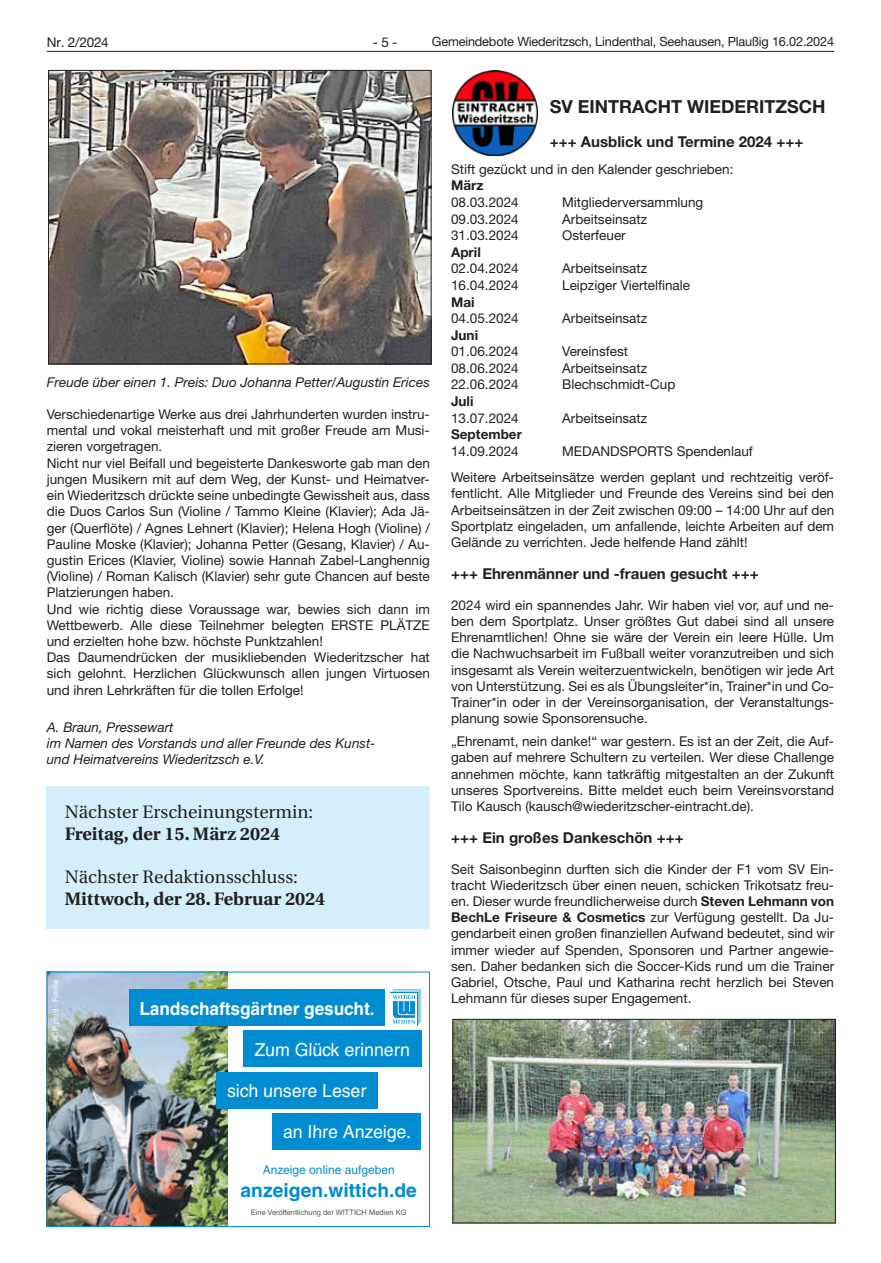
<style>
.page{position:relative;width:881px;height:1263px;background:#fff}
.page>*{position:absolute;margin:0;border:0;box-sizing:border-box;transform-origin:0 0}
.t1{font:700 19.2px "Helvetica LT";color:#008cd0}
.t2{font:18px "Utopia";color:#231f20}
.t3{font:700 18px "Utopia";color:#231f20}
.t4{font:18px "Helvetica LT";letter-spacing:.005em;color:#fff}
.t5{font:700 18px "Helvetica LT";color:#fff;scale:.95 1}
.t6{font:700 18px "Helvetica Neue LT";color:#231f20}
.t7{font:700 15px "Helvetica Neue LT";color:#231f20}
.t8{font:13.5px/16.2px "Helvetica Neue LT";color:#231f20;text-align:justify}
.t9{font:italic 13.5px/16.2px "Helvetica Neue LT";color:#231f20}
.t10{font:700 13.5px "Helvetica Neue LT";color:#231f20}
.t11{font:12.75px "Helvetica Neue LT";letter-spacing:-.015em;color:#231f20}
.t12{font:12px "Helvetica LT";color:#008cd0}
.t13{font:7.5px "Helvetica LT";color:#57585a}
.t14{font:7.5px "Helvetica LT";color:#fff}
.s1{font-weight:700}
</style>
<div class="page">
<hr style="left:47px;top:51px;width:786px;height:1px;background:#231f20">
<img style="left:50px;top:72px;width:379px;height:290px">
<div style="left:48px;top:70px;width:383px;height:294px;border:1px solid #231f20"></div>
<img style="left:452px;top:70px;width:85px;height:85px">
<img style="left:454px;top:1021px;width:379px;height:200px">
<div style="left:452px;top:1019px;width:383px;height:204px;border:1px solid #231f20"></div>
<div style="left:47px;top:787px;width:382px;height:142px;background:#d4effb"></div>
<img style="left:49px;top:974px;width:178px;height:251px">
<div style="left:47px;top:972px;width:382px;height:255px;border:1px solid #008cd0"></div>
<div style="left:129px;top:989px;width:255px;height:37px;background:#008cd0"></div>
<div style="left:243px;top:1031px;width:178px;height:36px;background:#008cd0"></div>
<div style="left:216px;top:1072px;width:161px;height:36px;background:#008cd0"></div>
<svg style="left:391px;top:989px;width:30px;height:36px"></svg>
<div style="left:272px;top:1113px;width:149px;height:36px;background:#008cd0"></div>
<p class="t8" style="left:47px;top:34px;width:63px">Nr. 2/2024</p>
<p class="t8" style="left:372px;top:34px;width:26px">- 5 -</p>
<p class="t11" style="left:431px;top:34px;width:403px">Gemeindebote Wiederitzsch, Lindenthal, Seehausen, Plaußig 16.02.2024</p>
<p class="t9" style="left:47px;top:374px;width:384px">Freude über einen 1. Preis: Duo Johanna Petter/Augustin Erices</p>
<p class="t8" style="left:47px;top:406px;width:384px;text-align:left">Verschiedenartige Werke aus drei Jahrhunderten wurden instru&shy;mental und vokal meisterhaft und mit großer Freude am Musi&shy;zieren vorgetragen.<br>Nicht nur viel Beifall und begeisterte Dankesworte gab man den jungen Musikern mit auf dem Weg, der Kunst- und Heimatver&shy;ein Wiederitzsch drückte seine unbedingte Gewissheit aus, dass die Duos Carlos Sun (Violine / Tammo Kleine (Klavier); Ada Jä&shy;ger (Querflöte) / Agnes Lehnert (Klavier); Helena Hogh (Violine) / Pauline Moske (Klavier); Johanna Petter (Gesang, Klavier) / Au&shy;gustin Erices (Klavier, Violine) sowie Hannah Zabel-Langhennig (Violine) / Roman Kalisch (Klavier) sehr gute Chancen auf beste Platzierungen haben.<br>Und wie richtig diese Voraussage war, bewies sich dann im Wettbewerb. Alle diese Teilnehmer belegten ERSTE PLÄTZE und erzielten hohe bzw. höchste Punktzahlen!<br>Das Daumendrücken der musikliebenden Wiederitzscher hat sich gelohnt. Herzlichen Glückwunsch allen jungen Virtuosen und ihren Lehrkräften für die tollen Erfolge!</p>
<p class="t9" style="left:47px;top:718px;width:330px">A. Braun, Pressewart<br>im Namen des Vorstands und aller Freunde des Kunst&shy;und Heimatvereins Wiederitzsch e.V.</p>
<h2 class="t2" style="left:65px;top:802px;width:250px">Nächster Erscheinungstermin:</h2>
<h2 class="t3" style="left:65px;top:823px;width:217px">Freitag, der 15. März 2024</h2>
<h2 class="t2" style="left:65px;top:867px;width:235px">Nächster Redaktionsschluss:</h2>
<h2 class="t3" style="left:65px;top:888px;width:262px">Mittwoch, der 28. Februar 2024</h2>
<p class="t14" style="left:51px;top:1041px;width:63px;rotate:-90deg">ACP prod - Fotolia</p>
<h2 class="t5" style="left:139px;top:997px;width:249px">Landschaftsgärtner gesucht.</h2>
<h2 class="t4" style="left:254px;top:1039px;width:157px">Zum Glück erinnern</h2>
<h2 class="t4" style="left:227px;top:1080px;width:141px">sich unsere Leser</h2>
<h2 class="t4" style="left:283px;top:1121px;width:130px">an Ihre Anzeige.</h2>
<p class="t12" style="left:263px;top:1162px;width:133px">Anzeige online aufgeben</p>
<h1 class="t1" style="left:240px;top:1178px;width:178px">anzeigen.wittich.de</h1>
<p class="t13" style="left:251px;top:1208px;width:157px">Eine Veröffentlichung der WITTICH Medien KG</p>
<h2 class="t6" style="left:549px;top:95px;width:277px">SV EINTRACHT WIEDERITZSCH</h2>
<p class="t7" style="left:549px;top:132px;width:255px">+++ Ausblick und Termine 2024 +++</p>
<p class="t8" style="left:451px;top:161px;width:284px">Stift gezückt und in den Kalender geschrieben:</p>
<p class="t10" style="left:451px;top:177px;width:34px">März</p>
<p class="t8" style="left:451px;top:194px;width:69px">08.03.2024</p>
<p class="t8" style="left:562px;top:194px;width:143px">Mitgliederversammlung</p>
<p class="t8" style="left:451px;top:210px;width:69px">09.03.2024</p>
<p class="t8" style="left:562px;top:210px;width:86px">Arbeitseinsatz</p>
<p class="t8" style="left:451px;top:227px;width:69px">31.03.2024</p>
<p class="t8" style="left:562px;top:227px;width:65px">Osterfeuer</p>
<p class="t10" style="left:451px;top:244px;width:31px">April</p>
<p class="t8" style="left:451px;top:260px;width:69px">02.04.2024</p>
<p class="t8" style="left:562px;top:260px;width:86px">Arbeitseinsatz</p>
<p class="t8" style="left:451px;top:277px;width:69px">16.04.2024</p>
<p class="t8" style="left:562px;top:277px;width:129px">Leipziger Viertelfinale</p>
<p class="t10" style="left:451px;top:293px;width:25px">Mai</p>
<p class="t8" style="left:451px;top:310px;width:69px">04.05.2024</p>
<p class="t8" style="left:562px;top:310px;width:86px">Arbeitseinsatz</p>
<p class="t10" style="left:451px;top:326px;width:28px">Juni</p>
<p class="t8" style="left:451px;top:343px;width:69px">01.06.2024</p>
<p class="t8" style="left:562px;top:343px;width:67px">Vereinsfest</p>
<p class="t8" style="left:451px;top:360px;width:69px">08.06.2024</p>
<p class="t8" style="left:562px;top:360px;width:86px">Arbeitseinsatz</p>
<p class="t8" style="left:451px;top:376px;width:69px">22.06.2024</p>
<p class="t8" style="left:562px;top:376px;width:115px">Blechschmidt-Cup</p>
<p class="t10" style="left:451px;top:393px;width:24px">Juli</p>
<p class="t8" style="left:451px;top:410px;width:69px">13.07.2024</p>
<p class="t8" style="left:562px;top:410px;width:86px">Arbeitseinsatz</p>
<p class="t10" style="left:451px;top:426px;width:72px">September</p>
<p class="t8" style="left:451px;top:443px;width:69px">14.09.2024</p>
<p class="t8" style="left:451px;top:438px;width:384px;line-height:26.2px;text-indent:111px">MEDANDSPORTS Spendenlauf<br>Weitere Arbeitseinsätze werden geplant und rechtzeitig veröf-</p>
<p class="t8" style="left:451px;top:485px;width:384px">fentlicht. Alle Mitglieder und Freunde des Vereins sind bei den Arbeitseinsätzen in der Zeit zwischen 09:00 – 14:00 Uhr auf den Sportplatz eingeladen, um anfallende, leichte Arbeiten auf dem Gelände zu verrichten. Jede helfende Hand zählt!</p>
<p class="t7" style="left:451px;top:565px;width:309px">+++ Ehrenmänner und -frauen gesucht +++</p>
<p class="t8" style="left:451px;top:597px;width:384px">2024 wird ein spannendes Jahr. Wir haben viel vor, auf und ne&shy;ben dem Sportplatz. Unser größtes Gut dabei sind all unsere Ehrenamtlichen! Ohne sie wäre der Verein ein leere Hülle. Um die Nachwuchsarbeit im Fußball weiter voranzutreiben und sich insgesamt als Verein weiterzuentwickeln, benötigen wir jede Art von Unterstützung. Sei es als Übungsleiter*in, Trainer*in und Co-Trainer*in oder in der Vereinsorganisation, der Veranstaltungs&shy;planung sowie Sponsorensuche.</p>
<p class="t8" style="left:451px;top:733px;width:384px">„Ehrenamt, nein danke!“ war gestern. Es ist an der Zeit, die Auf&shy;gaben auf mehrere Schultern zu verteilen. Wer diese Challenge annehmen möchte, kann tatkräftig mitgestalten an der Zukunft unseres Sportvereins. Bitte meldet euch beim Vereinsvorstand Tilo Kausch (kausch@wiederitzscher-eintracht.de).</p>
<p class="t7" style="left:451px;top:828px;width:234px">+++ Ein großes Dankeschön +++</p>
<p class="t8" style="left:451px;top:860px;width:384px">Seit Saisonbeginn durften sich die Kinder der F1 vom SV Ein&shy;tracht Wiederitzsch über einen neuen, schicken Trikotsatz freu&shy;en. Dieser wurde freundlicherweise durch <span class="s1">Steven Lehmann von BechLe Friseure &amp; Cosmetics</span> zur Verfügung gestellt. Da Ju&shy;gendarbeit einen großen finanziellen Aufwand bedeutet, sind wir immer wieder auf Spenden, Sponsoren und Partner angewie&shy;sen. Daher bedanken sich die Soccer-Kids rund um die Trainer Gabriel, Otsche, Paul und Katharina recht herzlich bei Steven Lehmann für dieses super Engagement.</p>
</div>
